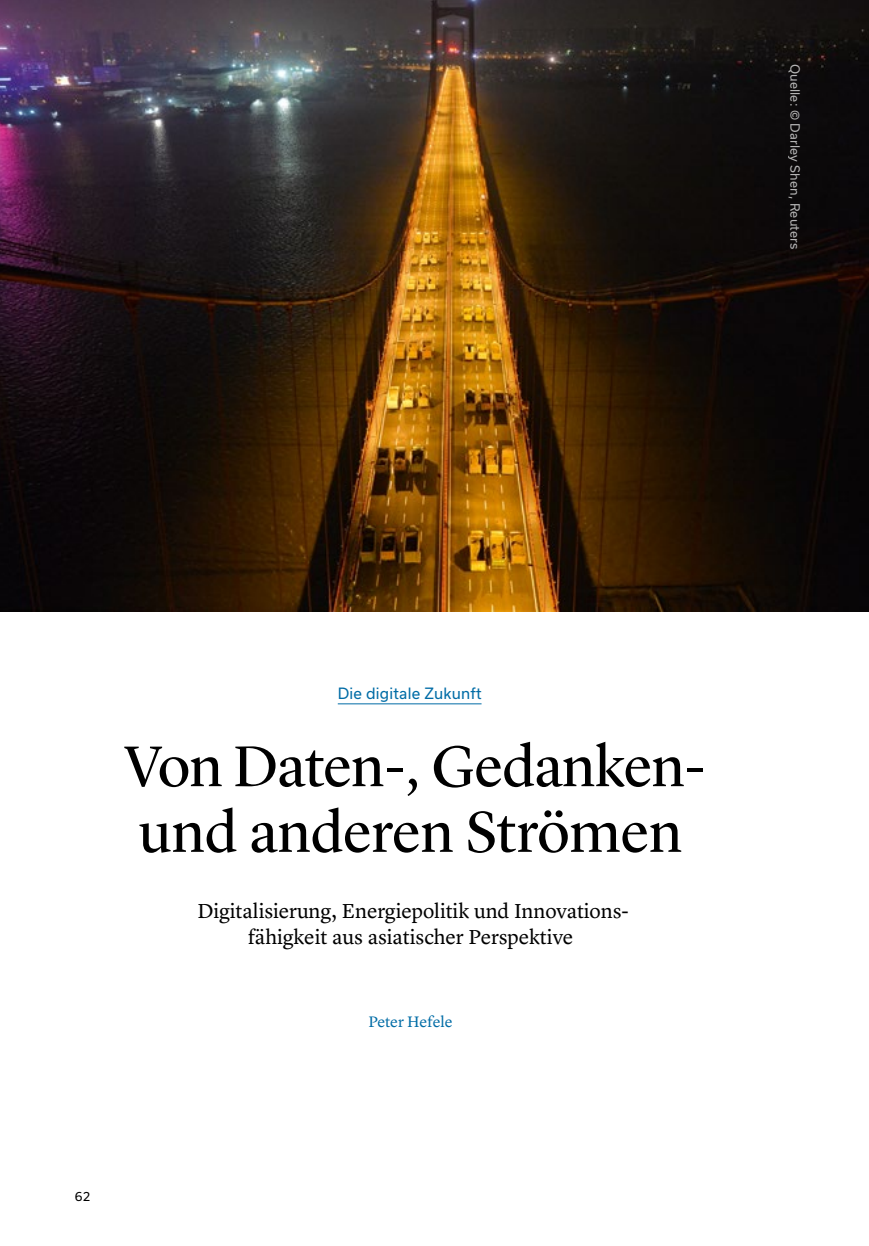
<style>
.page{position:relative;width:869px;height:1246px;background:#fff}
.page>*{position:absolute;margin:0;border:0;box-sizing:border-box;transform-origin:0 0}
.t1{font:59.5px/65.6px "Lyon Display";letter-spacing:-.01em;color:#000}
.t2{font:21px/26.2px "Lyon Text";letter-spacing:-.005em;color:#000;text-align:center}
.t3{font:15.75px "Lyon Text";letter-spacing:-.005em;color:#006ca6}
.t4{font:14.88px "Usual";letter-spacing:.015em;color:#006ca6}
.t5{font:12.25px "Usual";letter-spacing:.015em;color:#fff}
.t6{font:12.25px "Usual";color:#000}
.s1{color:#000}
</style>
<div class="page">
<hr style="left:337px;top:703px;width:144px;height:1px;background:#006ca6">
<img style="left:0;top:0;width:868px;height:611px">
<p class="t5" style="left:801px;top:64px;width:191px;rotate:90deg">Quelle: © Darley Shen, Reuters<span class="s1">.</span></p>
<p class="t4" style="left:337px;top:684px;width:145px">Die digitale Zukunft</p>
<h1 class="t1" style="left:124px;top:728px;width:582px">Von Daten-, Gedanken&shy;und anderen Strömen</h1>
<p class="t2" style="left:197px;top:895px;width:432px">Digitalisierung, Energiepolitik und Innovations&shy;fähigkeit aus asiatischer Perspektive</p>
<p class="t3" style="left:368px;top:1009px;width:86px">Peter Hefele</p>
<p class="t6" style="left:75px;top:1188px;width:17px">62</p>
</div>
